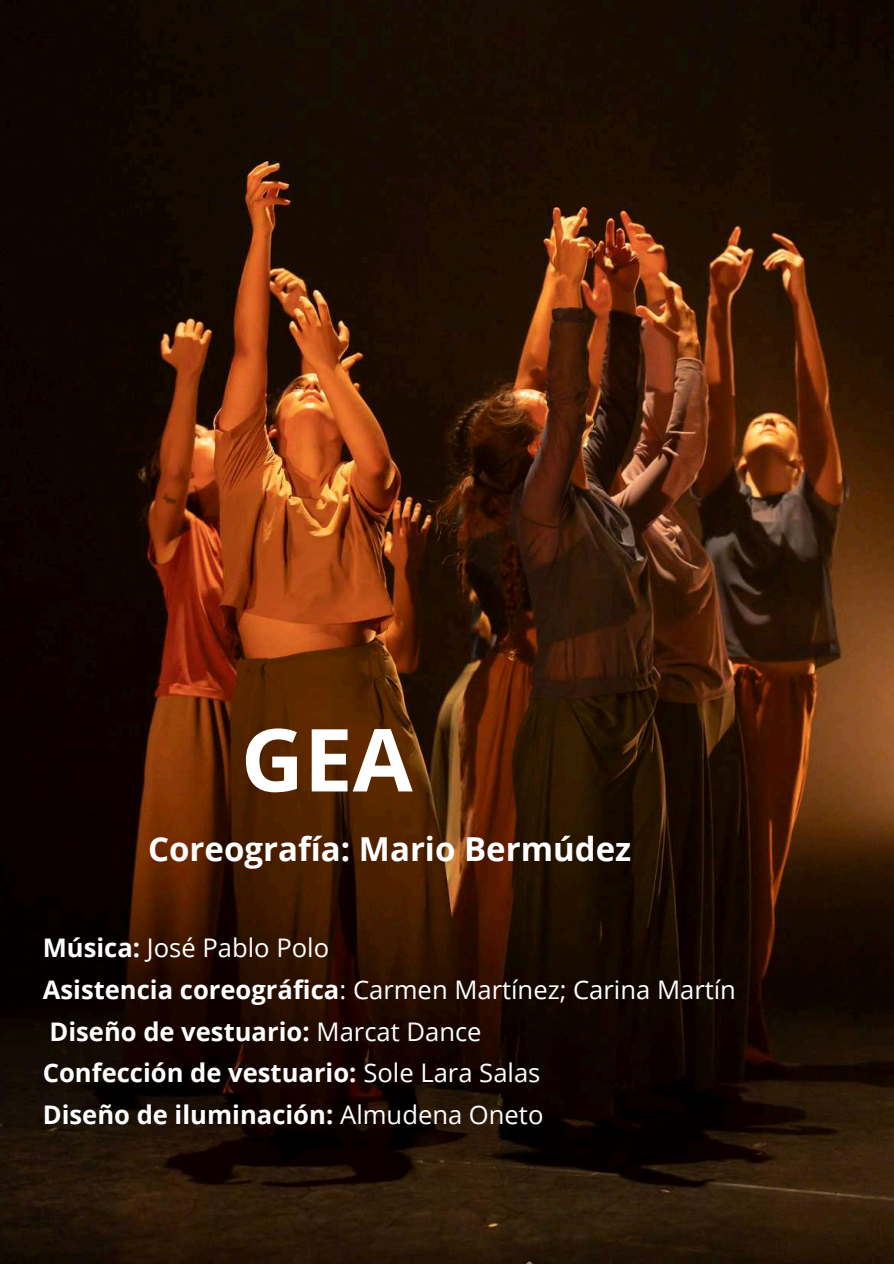
<style>
.page{position:relative;width:894px;height:1264px;background:#fff}
.page>*{position:absolute;margin:0;border:0;box-sizing:border-box;transform-origin:0 0}
.t1{font:700 87px "Open Sans";color:#fff}
.t2{font:700 33px "Open Sans";color:#fff}
.t3{font:700 25.65px/41.7px "Open Sans";color:#fff}
.s1{font-weight:400}
</style>
<div class="page">
<img style="left:0;top:0;width:893px;height:1263px">
<h1 class="t1" style="left:241px;top:698px;width:173px">GEA</h1>
<p class="t2" style="left:148px;top:825px;width:484px">Coreografía: Mario Bermúdez</p>
<p class="t3" style="left:43px;top:926px;width:694px">Música: <span class="s1">José Pablo Polo<br></span>Asistencia coreográfica<span class="s1">: Carmen Martínez; Carina Martín </span>Diseño de vestuario: <span class="s1">Marcat Dance<br></span>Confección de vestuario: <span class="s1">Sole Lara Salas<br></span>Diseño de iluminación: <span class="s1">Almudena Oneto</span></p>
</div>
